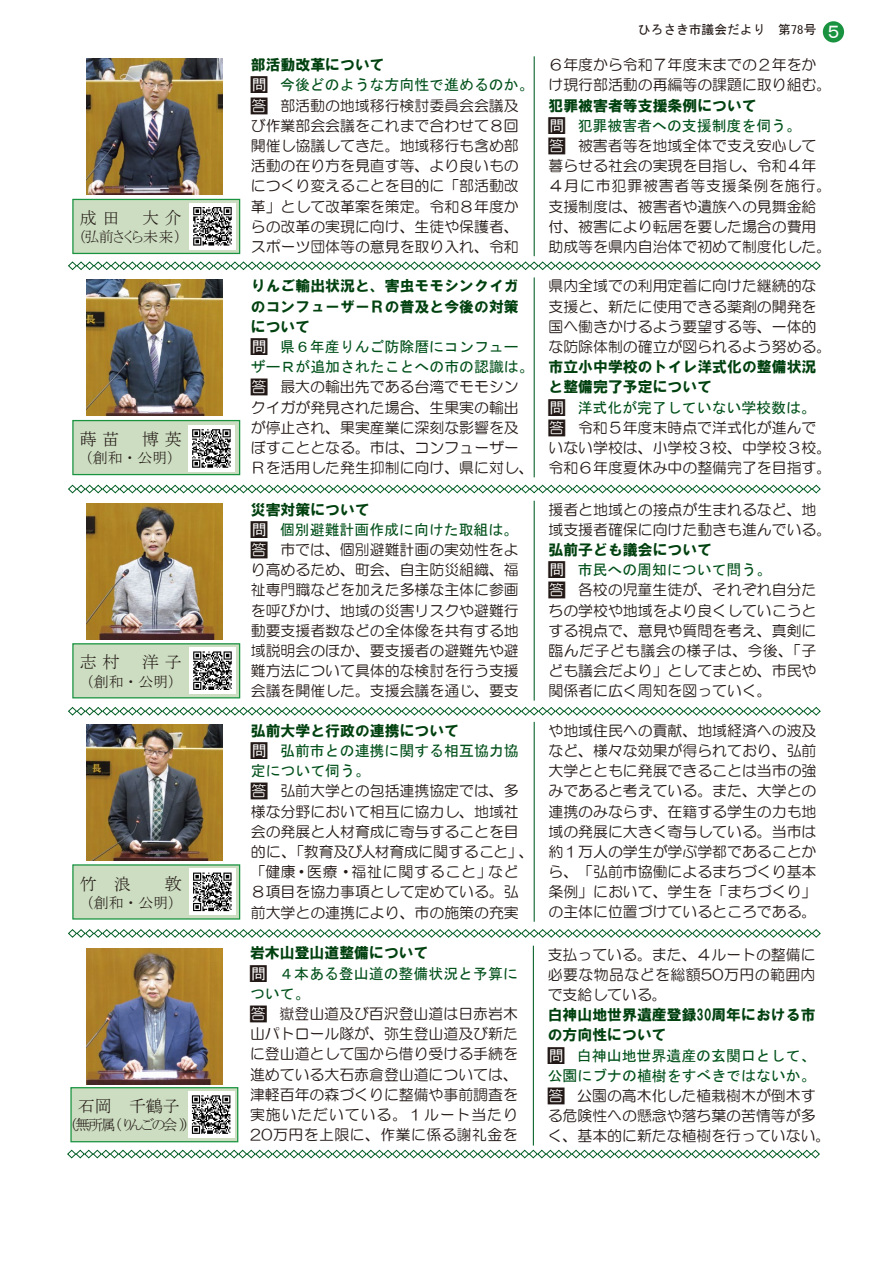
<style>
.page{position:relative;width:893px;height:1263px;background:#fff}
.page>*{position:absolute;margin:0;border:0;box-sizing:border-box;transform-origin:0 0}
.t1{font:16.95px "MS Mincho";letter-spacing:.335em;color:#221815}
.t2{font:14.85px/20.2px "HG Maru Gothic MPRO";color:#221815}
.t3{font:14.85px/20.2px "MS Gothic";color:#00501a}
.t4{font:14.85px/20.2px "HG Soei Kakugothic UB";color:#00410f}
.t5{font:14.85px "MS Mincho";letter-spacing:-.12em;color:#221815}
.t6{font:14.85px "MS Mincho";letter-spacing:-.205em;color:#221815}
.t7{font:12.75px "MS Gothic";color:#221815}
.s1{font-family:"HG Maru Gothic MPRO";font-size:23.4px;color:#221815}
.s2{color:#fff}
.s3{font-family:"MS Gothic";font-size:23.4px}
.s4{font-size:11.55px}
.s5{font-size:18px;color:#fff}
</style>
<div class="page">
<hr style="left:534px;top:56px;width:1px;height:200px;background:#005d23">
<svg style="left:68px;top:261px;width:753px;height:9px"></svg>
<hr style="left:534px;top:277px;width:1px;height:200px;background:#005d23">
<svg style="left:68px;top:484px;width:753px;height:10px"></svg>
<hr style="left:534px;top:501px;width:1px;height:200px;background:#005d23">
<svg style="left:68px;top:707px;width:753px;height:9px"></svg>
<svg style="left:68px;top:929px;width:753px;height:9px"></svg>
<img style="left:86px;top:59px;width:136px;height:136px">
<img style="left:86px;top:280px;width:136px;height:136px">
<img style="left:86px;top:503px;width:136px;height:136px">
<hr style="left:534px;top:722px;width:1px;height:200px;background:#005d23">
<img style="left:86px;top:724px;width:136px;height:136px">
<div style="left:72px;top:199px;width:168px;height:55px;background:#ccddc1;border:1px solid #1a9340"></div>
<div style="left:189px;top:203px;width:47px;height:47px;background:#fff"></div>
<svg style="left:193px;top:207px;width:39px;height:39px"></svg>
<div style="left:72px;top:420px;width:168px;height:55px;background:#ccddc1;border:1px solid #1a9340"></div>
<div style="left:188px;top:425px;width:47px;height:47px;background:#fff"></div>
<svg style="left:192px;top:429px;width:39px;height:39px"></svg>
<div style="left:72px;top:643px;width:168px;height:55px;background:#ccddc1;border:1px solid #1a9340"></div>
<div style="left:189px;top:647px;width:47px;height:47px;background:#fff"></div>
<svg style="left:193px;top:651px;width:39px;height:39px"></svg>
<div style="left:72px;top:864px;width:168px;height:55px;background:#ccddc1;border:1px solid #1a9340"></div>
<div style="left:189px;top:868px;width:47px;height:47px;background:#fff"></div>
<svg style="left:193px;top:872px;width:39px;height:39px"></svg>
<svg style="left:67px;top:1149px;width:753px;height:10px"></svg>
<hr style="left:533px;top:946px;width:1px;height:199px;background:#005d23">
<img style="left:86px;top:948px;width:136px;height:136px">
<div style="left:70px;top:1087px;width:168px;height:55px;background:#ccddc1;border:1px solid #1a9340"></div>
<div style="left:188px;top:1091px;width:47px;height:47px;background:#fff"></div>
<svg style="left:192px;top:1095px;width:38px;height:39px"></svg>
<div style="left:823px;top:21px;width:21px;height:22px;background:#1a9340;border-radius:50%"></div>
<p class="t1" style="left:80px;top:209px;width:104px">成田　大介</p>
<p class="t5" style="left:71px;top:229px;width:119px">（弘前さくら未来）</p>
<p class="t1" style="left:80px;top:431px;width:104px">蒔苗　博英</p>
<p class="t5" style="left:78px;top:450px;width:106px">（創和・公明）</p>
<p class="t1" style="left:80px;top:654px;width:104px">志村　洋子</p>
<p class="t5" style="left:79px;top:674px;width:106px">（創和・公明）</p>
<p class="t1" style="left:80px;top:875px;width:104px">竹浪　敦</p>
<p class="t5" style="left:79px;top:895px;width:106px">（創和・公明）</p>
<p class="t1" style="left:78px;top:1098px;width:104px">石岡　千鶴子</p>
<p class="t6" style="left:62px;top:1117px;width:129px">（無所属(りんごの会 ))</p>
<p class="t4" style="left:251px;top:55px;width:135px">部活動改革について</p>
<p class="t3" style="left:248px;top:75px;width:288px"><span class="s1">■</span><span class="s2">問</span> 今後どのような方向性で進めるのか。</p>
<p class="t2" style="left:247px;top:95px;width:273px;text-align:justify"><span class="s3">■</span><span class="s2">答</span> 部活動の地域移行検討委員会会議及び作業部会会議をこれまで合わせて８回開催し協議してきた。地域移行も含め部活動の在り方を見直す等、より良いものにつくり変えることを目的に「部活動改革」として改革案を策定。令和８年度からの改革の実現に向け、生徒や保護者、スポーツ団体等の意見を取り入れ、令和</p>
<p class="t4" style="left:251px;top:276px;width:269px;text-align:justify">りんご輸出状況と、害虫モモシンクイガのコンフューザーＲの普及と今後の対策について</p>
<p class="t3" style="left:248px;top:336px;width:288px"><span class="s1">■</span><span class="s2">問</span> 県６年産りんご防除暦にコンフューザーＲが追加されたことへの市の認識は。</p>
<p class="t2" style="left:247px;top:377px;width:288px"><span class="s3">■</span><span class="s2">答</span> 最大の輸出先である台湾でモモシンクイガが発見された場合、生果実の輸出が停止され、果実産業に深刻な影響を及ぼすこととなる。市は、コンフューザー<br>Ｒを活用した発生抑制に向け、県に対し、</p>
<p class="t4" style="left:251px;top:499px;width:121px">災害対策について</p>
<p class="t3" style="left:248px;top:519px;width:272px"><span class="s1">■</span><span class="s2">問</span> 個別避難計画作成に向けた取組は。</p>
<p class="t2" style="left:247px;top:539px;width:273px;text-align:justify"><span class="s3">■</span><span class="s2">答</span> 市では、個別避難計画の実効性をより高めるため、町会、自主防災組織、福祉専門職などを加えた多様な主体に参画を呼びかけ、地域の災害リスクや避難行動要支援者数などの全体像を共有する地域説明会のほか、要支援者の避難先や避難方法について具体的な検討を行う支援会議を開催した。支援会議を通じ、要支</p>
<p class="t4" style="left:251px;top:720px;width:210px">弘前大学と行政の連携について</p>
<p class="t3" style="left:248px;top:740px;width:273px"><span class="s1">■</span><span class="s2">問</span> 弘前市との連携に関する相互協力協定について伺う。</p>
<p class="t2" style="left:247px;top:781px;width:288px"><span class="s3">■</span><span class="s2">答</span> 弘前大学との包括連携協定では、多様な分野において相互に協力し、地域社会の発展と人材育成に寄与することを目的に、「教育及び人材育成に関すること」、「健康・医療・福祉に関すること」など<br>８項目を協力事項として定めている。弘前大学との連携により、市の施策の充実</p>
<p class="t4" style="left:250px;top:943px;width:180px">岩木山登山道整備について</p>
<p class="t3" style="left:247px;top:963px;width:273px"><span class="s1">■</span><span class="s2">問</span> ４本ある登山道の整備状況と予算について。</p>
<p class="t2" style="left:247px;top:1003px;width:273px;text-align:justify"><span class="s3">■</span><span class="s2">答</span> 嶽登山道及び百沢登山道は日赤岩木山パトロール隊が、弥生登山道及び新たに登山道として国から借り受ける手続を進めている大石赤倉登山道については、津軽百年の森づくりに整備や事前調査を実施いただいている。１ルート当たり20万円を上限に、作業に係る謝礼金を</p>
<p class="t7" style="left:638px;top:23px;width:206px">ひろさき市議会だより　第<span class="s4">78</span>号 <span class="s5">５</span></p>
<p class="t2" style="left:549px;top:55px;width:284px">６年度から令和７年度末までの２年をかけ現行部活動の再編等の課題に取り組む。</p>
<p class="t4" style="left:549px;top:95px;width:210px">犯罪被害者等支援条例について</p>
<p class="t3" style="left:545px;top:115px;width:257px"><span class="s1">■</span><span class="s2">問</span> 犯罪被害者への支援制度を伺う。</p>
<p class="t2" style="left:545px;top:135px;width:288px"><span class="s3">■</span><span class="s2">答</span> 被害者等を地域全体で支え安心して暮らせる社会の実現を目指し、令和４年<br>４月に市犯罪被害者等支援条例を施行。支援制度は、被害者や遺族への見舞金給付、被害により転居を要した場合の費用助成等を県内自治体で初めて制度化した。</p>
<p class="t2" style="left:549px;top:276px;width:284px">県内全域での利用定着に向けた継続的な支援と、新たに使用できる薬剤の開発を国へ働きかけるよう要望する等、一体的な防除体制の確立が図られるよう努める。</p>
<p class="t4" style="left:549px;top:357px;width:269px">市立小中学校のトイレ洋式化の整備状況と整備完了予定について</p>
<p class="t3" style="left:545px;top:397px;width:272px"><span class="s1">■</span><span class="s2">問</span> 洋式化が完了していない学校数は。</p>
<p class="t2" style="left:545px;top:417px;width:288px"><span class="s3">■</span><span class="s2">答</span> 令和５年度末時点で洋式化が進んでいない学校は、小学校３校、中学校３校。令和６年度夏休み中の整備完了を目指す。</p>
<p class="t2" style="left:549px;top:499px;width:284px">援者と地域との接点が生まれるなど、地域支援者確保に向けた動きも進んでいる。</p>
<p class="t4" style="left:549px;top:539px;width:165px">弘前子ども議会について</p>
<p class="t3" style="left:545px;top:560px;width:227px"><span class="s1">■</span><span class="s2">問</span> 市民への周知について問う。</p>
<p class="t2" style="left:545px;top:580px;width:273px;text-align:justify"><span class="s3">■</span><span class="s2">答</span> 各校の児童生徒が、それぞれ自分たちの学校や地域をより良くしていこうとする視点で、意見や質問を考え、真剣に臨んだ子ども議会の様子は、今後、「子ども議会だより」としてまとめ、市民や関係者に広く周知を図っていく。</p>
<p class="t2" style="left:549px;top:720px;width:269px;text-align:justify">や地域住民への貢献、地域経済への波及など、様々な効果が得られており、弘前大学とともに発展できることは当市の強みであると考えている。また、大学との連携のみならず、在籍する学生の力も地域の発展に大きく寄与している。当市は約１万人の学生が学ぶ学都であることから、「弘前市協働によるまちづくり基本条例」において、学生を「まちづくり」の主体に位置づけているところである。</p>
<p class="t2" style="left:548px;top:944px;width:269px;text-align:justify">支払っている。また、４ルートの整備に必要な物品などを総額50万円の範囲内で支給している。</p>
<p class="t4" style="left:548px;top:1005px;width:269px">白神山地世界遺産登録30周年における市の方向性について</p>
<p class="t3" style="left:544px;top:1045px;width:273px"><span class="s1">■</span><span class="s2">問</span> 白神山地世界遺産の玄関口として、公園にブナの植樹をすべきではないか。</p>
<p class="t2" style="left:544px;top:1085px;width:288px"><span class="s3">■</span><span class="s2">答</span> 公園の高木化した植栽樹木が倒木する危険性への懸念や落ち葉の苦情等が多く、基本的に新たな植樹を行っていない。</p>
</div>
